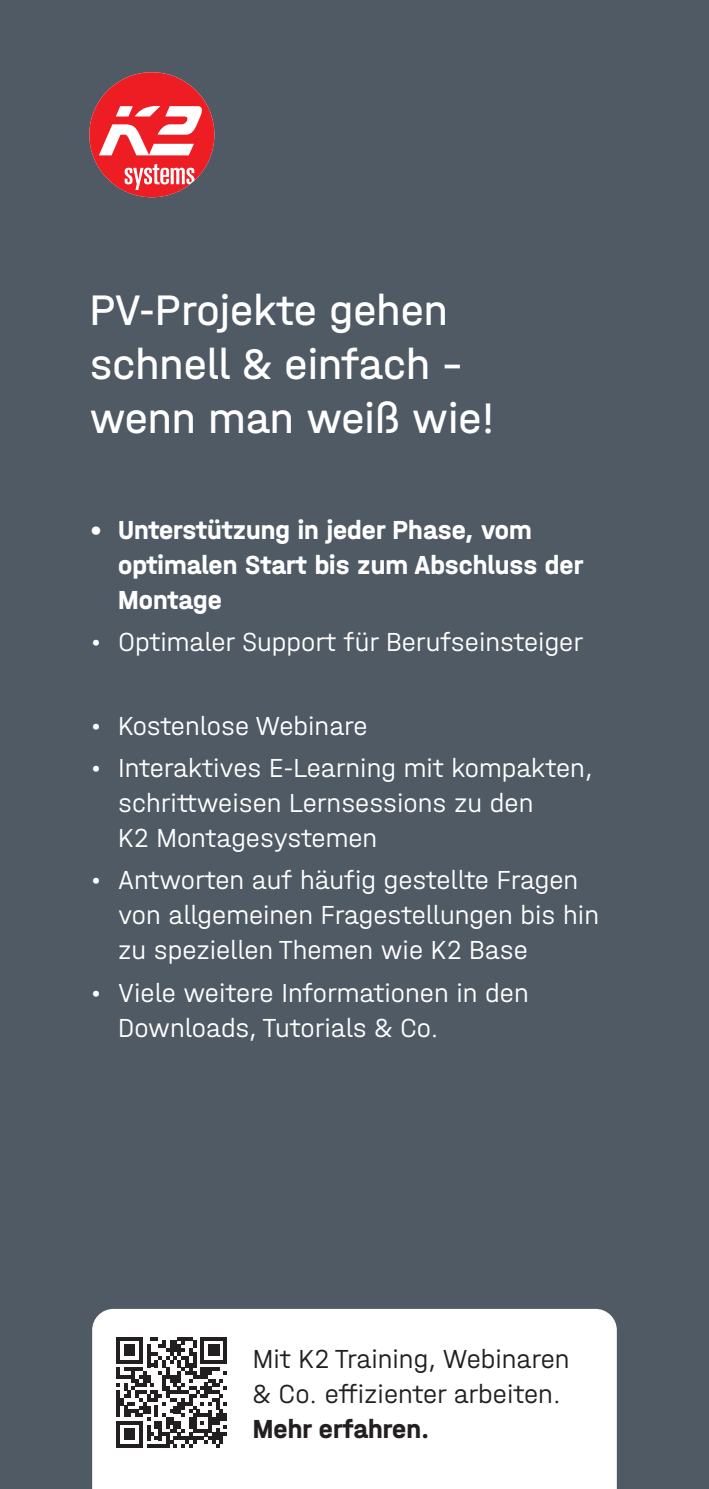
<style>
.page{position:relative;width:709px;height:1489px;background:#fff}
.page>*{position:absolute;margin:0;border:0;box-sizing:border-box;transform-origin:0 0}
.t1{font:45px/54px "K2 Halvar Mittelschrift Regular";color:#fff}
.t2{font:27.5px/35px "K2 Halvar Mittelschrift Light";color:#fff}
.t3{font:27.5px/35px "K2 Halvar Mittelschrift Bold";color:#fff}
.t4{font:27.5px/35px "K2 Halvar Mittelschrift Light";color:#231f20}
.t5{font:27.5px "K2 Halvar Mittelschrift Bold";color:#231f20}
</style>
<div class="page">
<div style="left:0;top:0;width:709px;height:1488px;background:#505a64"></div>
<div style="left:92px;top:1308px;width:525px;height:180px;background:#fff"></div>
<svg style="left:116px;top:1336px;width:111px;height:111px;background:#8d8a8b"></svg>
<svg style="left:89px;top:72px;width:125px;height:125px"></svg>
<h1 class="t1" style="left:90px;top:281px;width:406px">PV-Projekte gehen schnell &amp; einfach – wenn man weiß wie!</h1>
<p class="t3" style="left:118px;top:511px;width:467px;text-indent:-28px">• Unterstützung in jeder Phase, vom optimalen Start bis zum Abschluss der<br>Montage</p>
<p class="t2" style="left:90px;top:623px;width:495px">• Optimaler Support für Berufseinsteiger</p>
<p class="t2" style="left:90px;top:708px;width:279px">• Kostenlose Webinare</p>
<p class="t2" style="left:118px;top:750px;width:476px;text-indent:-28px">• Interaktives E-Learning mit kompakten, schrittweisen Lernsessions zu den<br>K2 Montagesystemen</p>
<p class="t2" style="left:118px;top:862px;width:482px;text-indent:-28px">• Antworten auf häufig gestellte Fragen von allgemeinen Fragestellungen bis hin zu speziellen Themen wie K2 Base</p>
<p class="t2" style="left:118px;top:974px;width:412px;text-indent:-28px">• Viele weitere Informationen in den<br>Downloads, Tutorials &amp; Co.</p>
<p class="t4" style="left:253px;top:1340px;width:318px">Mit K2 Training, Webinaren &amp; Co. effizienter arbeiten.</p>
<p class="t5" style="left:253px;top:1411px;width:178px">Mehr erfahren.</p>
</div>
